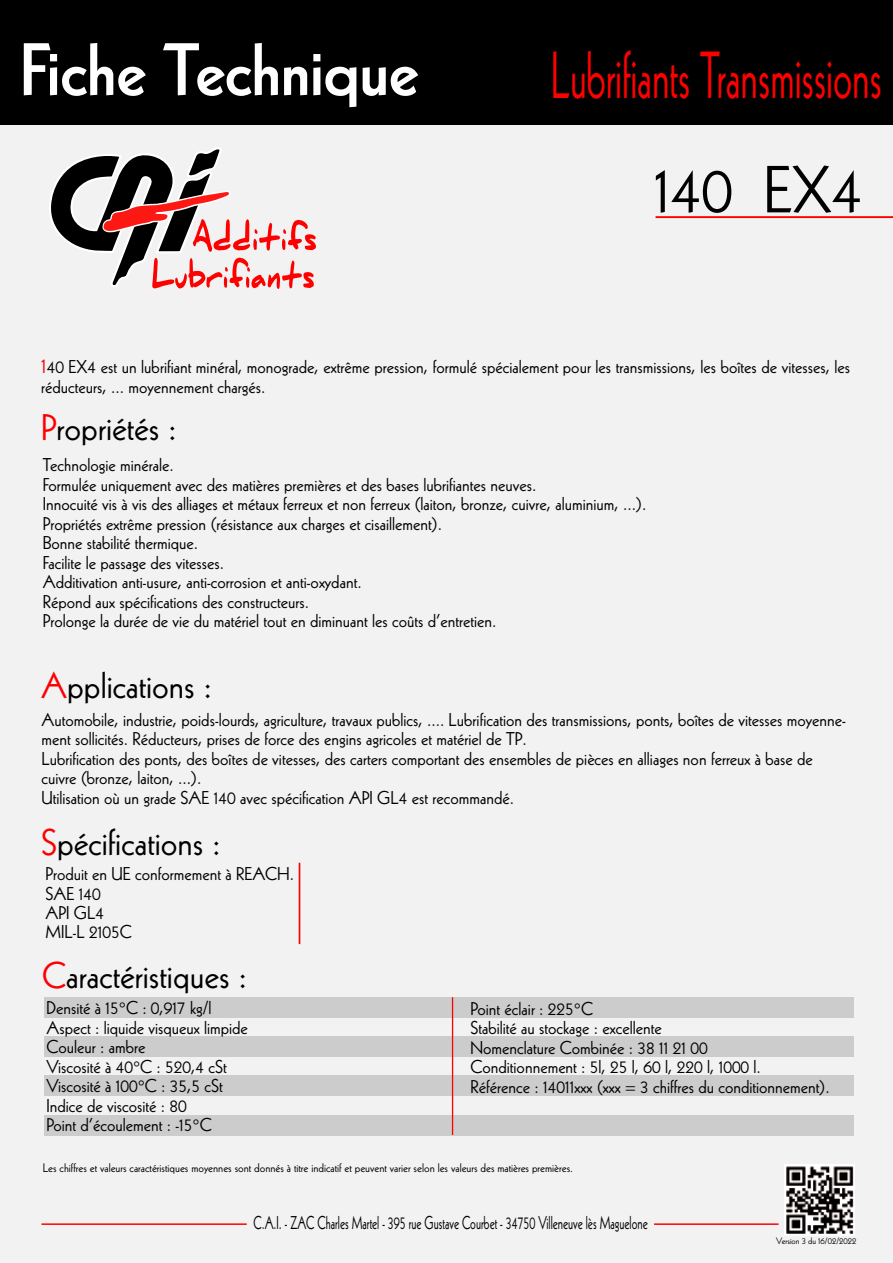
<style>
.page{position:relative;width:893px;height:1263px;background:#fff}
.page>*{position:absolute;margin:0;border:0;box-sizing:border-box;transform-origin:0 0}
.t1{font:800 72px "Kabel";color:#fff}
.t2{font:64.5px "Kabel";color:#ff0001;scale:.64 1}
.t3{font:64.5px "Kabel";color:#000}
.t4{font:36px "Kabel";color:#000}
.t5{font:18px/19.5px "Kabel";color:#000}
.t6{font:18px "Kabel";color:#000;scale:.69 1}
.t7{font:12px "Kabel";color:#000}
.t8{font:9px "Kabel";color:#000}
.s1{font-size:21px;color:#ff0001}
.s2{color:#ff0001}
</style>
<div class="page">
<div style="left:0;top:1px;width:893px;height:1262px;background:#f2f2f2"></div>
<div style="left:0;top:0;width:893px;height:124px;background:#000"></div>
<hr style="left:656px;top:216px;width:237px;height:2px;background:#ff0001">
<div style="left:44px;top:997px;width:810px;height:20px;background:#ccc"></div>
<div style="left:44px;top:1036px;width:810px;height:20px;background:#ccc"></div>
<div style="left:44px;top:1076px;width:810px;height:20px;background:#ccc"></div>
<div style="left:44px;top:1115px;width:810px;height:20px;background:#ccc"></div>
<hr style="left:452px;top:997px;width:1px;height:138px;background:#ff0001">
<hr style="left:41px;top:1223px;width:206px;height:2px;background:#ff0001">
<hr style="left:654px;top:1223px;width:124px;height:2px;background:#ff0001">
<img style="left:784px;top:1164px;width:71px;height:71px">
<hr style="left:299px;top:863px;width:1px;height:81px;background:#ff0001">
<svg style="left:49px;top:148px;width:267px;height:141px"></svg>
<h1 class="t1" style="left:20px;top:28px;width:400px">Fiche Technique</h1>
<h2 class="t2" style="left:551px;top:38px;width:519px">Lubrifiants Transmissions</h2>
<h2 class="t3" style="left:654px;top:152px;width:210px">140 EX4</h2>
<p class="t5" style="left:41px;top:357px;width:810px"><span class="s1">1</span>40 EX4 est un lubrifiant minéral, monograde, extrême pression, formulé spécialement pour les transmissions, les boîtes de vitesses, les réducteurs, ... moyennement chargés.</p>
<h3 class="t4" style="left:41px;top:407px;width:137px"><span class="s2">P</span>ropriétés :</h3>
<p class="t5" style="left:43px;top:455px;width:605px">Technologie minérale.<br>Formulée uniquement avec des matières premières et des bases lubrifiantes neuves.<br>Innocuité vis à vis des alliages et métaux ferreux et non ferreux (laiton, bronze, cuivre, aluminium, ...).<br>Propriétés extrême pression (résistance aux charges et cisaillement).<br>Bonne stabilité thermique.<br>Facilite le passage des vitesses.<br>Additivation anti-usure, anti-corrosion et anti-oxydant.<br>Répond aux spécifications des constructeurs.<br>Prolonge la durée de vie du matériel tout en diminuant les coûts d’entretien.</p>
<h3 class="t4" style="left:41px;top:664px;width:172px"><span class="s2">A</span>pplications :</h3>
<p class="t5" style="left:42px;top:710px;width:806px">Automobile, industrie, poids-lourds, agriculture, travaux publics, .... Lubrification des transmissions, ponts, boîtes de vitesses moyenne&shy;ment sollicités. Réducteurs, prises de force des engins agricoles et matériel de TP.<br>Lubrification des ponts, des boîtes de vitesses, des carters comportant des ensembles de pièces en alliages non ferreux à base de cuivre (bronze, laiton, ...).<br>Utilisation où un grade SAE 140 avec spécification API GL4 est recommandé.</p>
<h3 class="t4" style="left:41px;top:821px;width:181px"><span class="s2">S</span>pécifications :</h3>
<p class="t5" style="left:45px;top:864px;width:250px">Produit en UE conformement à REACH.<br>SAE 140<br>API GL4<br>MIL-L 2105C</p>
<h3 class="t4" style="left:42px;top:954px;width:206px"><span class="s2">C</span>aractéristiques :</h3>
<p class="t5" style="left:47px;top:998px;width:203px">Densité à 15°C : 0,917 kg/l<br>Aspect : liquide visqueux limpide<br>Couleur : ambre<br>Viscosité à 40°C : 520,4 cSt<br>Viscosité à 100°C : 35,5 cSt<br>Indice de viscosité : 80<br>Point d’écoulement : -15°C</p>
<p class="t5" style="left:471px;top:999px;width:361px">Point éclair : 225°C<br>Stabilité au stockage : excellente<br>Nomenclature Combinée : 38 11 21 00<br>Conditionnement : 5l, 25 l, 60 l, 220 l, 1000 l.<br>Référence : 14011xxx (xxx = 3 chiffres du conditionnement).</p>
<p class="t7" style="left:43px;top:1161px;width:532px">Les chiffres et valeurs caractéristiques moyennes sont donnés à titre indicatif et peuvent varier selon les valeurs des matières premières.</p>
<p class="t6" style="left:253px;top:1212px;width:573px">C.A.I. - ZAC Charles Martel - 395 rue Gustave Courbet - 34750 Villeneuve lès Maguelone</p>
<p class="t8" style="left:776px;top:1235px;width:82px">Version 3 du 16/02/2022</p>
</div>
